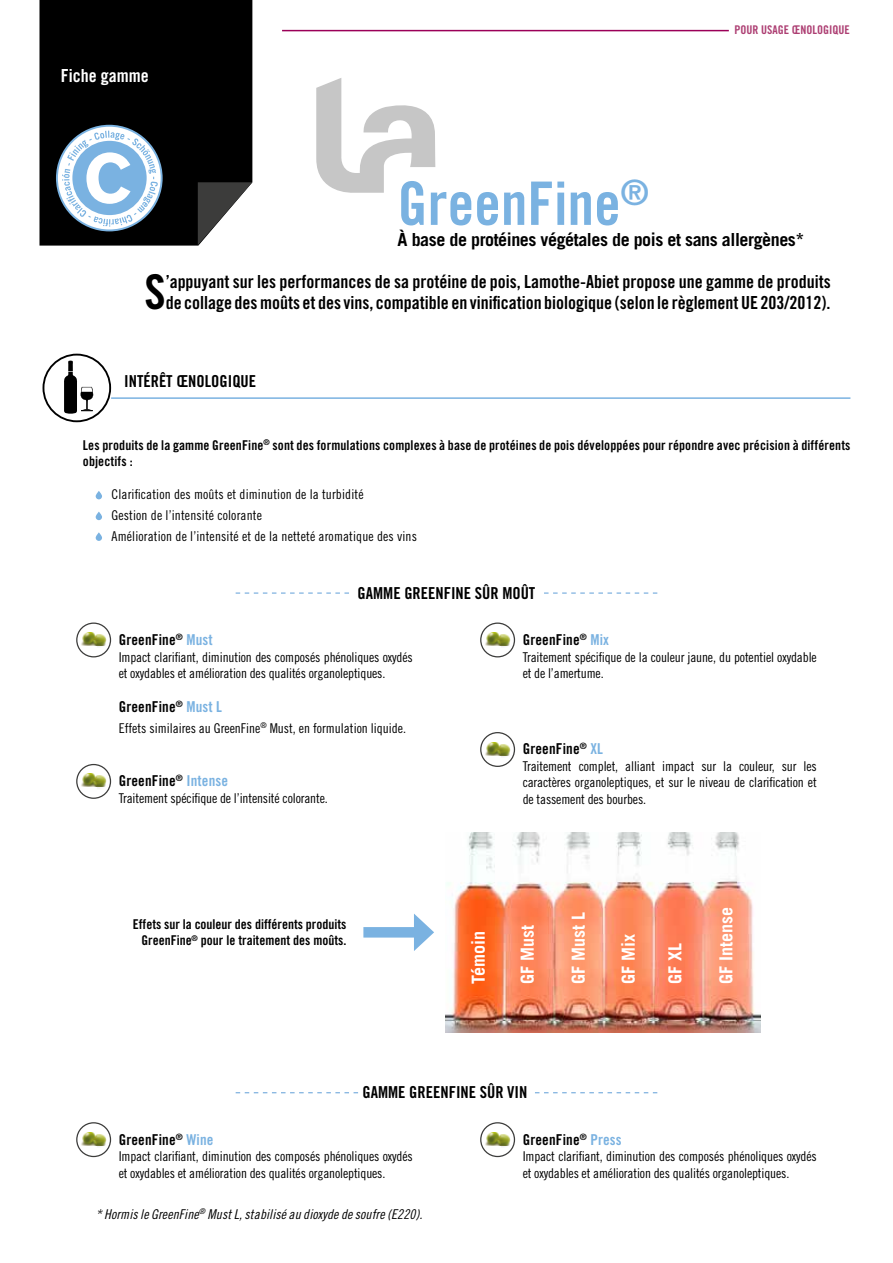
<style>
.page{position:relative;width:893px;height:1263px;background:#fff}
.page>*{position:absolute;margin:0;border:0;box-sizing:border-box;transform-origin:0 0}
.t1{font:60px "Trade Gothic LT Std Bd Cn 20";color:#7ab2e1}
.t2{font:47.85px "Trade Gothic LT Std Bd Cn 20";color:#000}
.t3{font:18px/21.6px "Trade Gothic LT Std Bd Cn 20";color:#000}
.t4{font:700 18px "Trade Gothic LT Std";letter-spacing:-.025em;color:#000}
.t5{font:700 18px "Trade Gothic LT Std";color:#fff}
.t6{font:18px "Trade Gothic LT Std Bd Cn 20";color:#fff}
.t7{font:16.5px "Trade Gothic LT Std Bd Cn 20";color:#000}
.t8{font:15px "Trade Gothic LT Std Bd Cn 20";letter-spacing:.01em;color:#000}
.t9{font:13.5px/16.5px "Trade Gothic LT Std Cn 18";letter-spacing:-.01em;color:#000}
.t10{font:13.5px/16.5px "Trade Gothic LT Std Bd Cn 20";letter-spacing:.01em;color:#000}
.t11{font:13.5px/20.7px "Trade Gothic LT Std Cn 18";letter-spacing:.01em;color:#000}
.t12{font:13.5px "Trade Gothic LT Std Cn 18 Obl";letter-spacing:.01em;color:#000}
.t13{font:12px "Trade Gothic LT Std Bd Cn 20";color:#ad3f73}
.s1{color:#7ab2e1}
</style>
<div class="page">
<div style="left:96px;top:491px;width:6px;height:8px;background:#7ab2e1;border-radius:3px"></div>
<div style="left:96px;top:512px;width:6px;height:8px;background:#7ab2e1;border-radius:3px"></div>
<svg style="left:96px;top:532px;width:6px;height:9px"></svg>
<svg style="left:316px;top:78px;width:119px;height:115px"></svg>
<hr style="left:282px;top:30px;width:447px;height:1px;background:#9b0058">
<svg style="left:43px;top:354px;width:68px;height:68px"></svg>
<hr style="left:111px;top:397px;width:739px;height:2px;background:#7ab2e1">
<div style="left:39px;top:0;width:213px;height:246px;background:#000"></div>
<svg style="left:198px;top:182px;width:54px;height:63px"></svg>
<svg style="left:56px;top:125px;width:107px;height:106px"></svg>
<img style="left:445px;top:832px;width:315px;height:200px">
<div style="left:363px;top:927px;width:59px;height:10px;background:#7ab2e1"></div>
<svg style="left:414px;top:913px;width:20px;height:38px"></svg>
<img style="left:79px;top:632px;width:27px;height:18px">
<div style="left:76px;top:622px;width:35px;height:35px;border:1px solid #3c3c3b;border-radius:50%"></div>
<img style="left:79px;top:774px;width:27px;height:17px">
<div style="left:76px;top:764px;width:35px;height:35px;border:1px solid #3c3c3b;border-radius:50%"></div>
<img style="left:483px;top:632px;width:27px;height:18px">
<div style="left:480px;top:622px;width:35px;height:35px;border:1px solid #3c3c3b;border-radius:50%"></div>
<img style="left:483px;top:742px;width:27px;height:17px">
<div style="left:480px;top:732px;width:35px;height:35px;border:1px solid #3c3c3b;border-radius:50%"></div>
<svg style="left:236px;top:592px;width:421px;height:2px"></svg>
<div style="left:353px;top:587px;width:187px;height:16px;background:#fff"></div>
<img style="left:79px;top:1132px;width:27px;height:17px">
<div style="left:76px;top:1122px;width:35px;height:35px;border:1px solid #3c3c3b;border-radius:50%"></div>
<img style="left:483px;top:1132px;width:27px;height:17px">
<div style="left:480px;top:1122px;width:35px;height:35px;border:1px solid #3c3c3b;border-radius:50%"></div>
<svg style="left:236px;top:1092px;width:421px;height:1px"></svg>
<div style="left:359px;top:1086px;width:172px;height:17px;background:#fff"></div>
<h3 class="t6" style="left:61px;top:65px;width:89px">Fiche gamme</h3>
<p class="t13" style="left:735px;top:23px;width:117px">POUR USAGE ŒNOLOGIQUE</p>
<h1 class="t1" style="left:398px;top:167px;width:253px">GreenFine<sup>®</sup></h1>
<h3 class="t4" style="left:398px;top:229px;width:408px">À base de protéines végétales de pois et sans allergènes*</h3>
<h2 class="t2" style="left:144px;top:263px;width:23px">S</h2>
<h3 class="t3" style="left:166px;top:270px;width:666px">’appuyant sur les performances de sa protéine de pois, Lamothe-Abiet propose une gamme de produits de collage des moûts et des vins, compatible en vinification biologique (selon le règlement UE 203/2012).</h3>
<p class="t7" style="left:124px;top:371px;width:133px">INTÉRÊT ŒNOLOGIQUE</p>
<p class="t10" style="left:83px;top:437px;width:769px">Les produits de la gamme GreenFine<sup>®</sup> sont des formulations complexes à base de protéines de pois développées pour répondre avec précision à différents objectifs :</p>
<p class="t11" style="left:112px;top:484px;width:307px">Clarification des moûts et diminution de la turbidité<br>Gestion de l’intensité colorante<br>Amélioration de l’intensité et de la netteté aromatique des vins</p>
<p class="t7" style="left:358px;top:583px;width:179px">GAMME GREENFINE SÛR MOÛT</p>
<p class="t8" style="left:119px;top:631px;width:95px">GreenFine<sup>®</sup> <span class="s1">Must</span></p>
<p class="t9" style="left:119px;top:648px;width:296px">Impact clarifiant, diminution des composés phénoliques oxydés et oxydables et amélioration des qualités organoleptiques.</p>
<p class="t8" style="left:119px;top:698px;width:105px">GreenFine<sup>®</sup> <span class="s1">Must L</span></p>
<p class="t9" style="left:119px;top:720px;width:289px">Effets similaires au GreenFine<sup>®</sup> Must, en formulation liquide.</p>
<p class="t8" style="left:119px;top:772px;width:111px">GreenFine<sup>®</sup> <span class="s1">Intense</span></p>
<p class="t9" style="left:119px;top:790px;width:211px">Traitement spécifique de l’intensité colorante.</p>
<p class="t10" style="left:133px;top:915px;width:215px;text-align:right">Effets sur la couleur des différents produits<br>GreenFine<sup>®</sup> pour le traitement des moûts.</p>
<p class="t8" style="left:523px;top:631px;width:88px">GreenFine<sup>®</sup> <span class="s1">Mix</span></p>
<p class="t9" style="left:523px;top:648px;width:296px">Traitement spécifique de la couleur jaune, du potentiel oxydable et de l’amertume.</p>
<p class="t8" style="left:523px;top:740px;width:82px">GreenFine<sup>®</sup> <span class="s1">XL</span></p>
<p class="t9" style="left:523px;top:758px;width:296px;text-align:justify">Traitement complet, alliant impact sur la couleur, sur les caractères organoleptiques, et sur le niveau de clarification et de tassement des bourbes.</p>
<h3 class="t5" style="left:467px;top:984px;width:55px;rotate:-90deg">Témoin</h3>
<h3 class="t5" style="left:516px;top:984px;width:61px;rotate:-90deg">GF Must</h3>
<h3 class="t5" style="left:567px;top:984px;width:73px;rotate:-90deg">GF Must L</h3>
<h3 class="t5" style="left:617px;top:984px;width:52px;rotate:-90deg">GF Mix</h3>
<h3 class="t5" style="left:664px;top:984px;width:43px;rotate:-90deg">GF XL</h3>
<h3 class="t5" style="left:715px;top:984px;width:79px;rotate:-90deg">GF Intense</h3>
<p class="t7" style="left:363px;top:1082px;width:166px">GAMME GREENFINE SÛR VIN</p>
<p class="t8" style="left:119px;top:1130px;width:96px">GreenFine<sup>®</sup> <span class="s1">Wine</span></p>
<p class="t9" style="left:119px;top:1148px;width:296px">Impact clarifiant, diminution des composés phénoliques oxydés et oxydables et amélioration des qualités organoleptiques.</p>
<p class="t12" style="left:96px;top:1206px;width:328px">* Hormis le GreenFine<sup>®</sup> Must L, stabilisé au dioxyde de soufre (E220).</p>
<p class="t8" style="left:523px;top:1130px;width:101px">GreenFine<sup>®</sup> <span class="s1">Press</span></p>
<p class="t9" style="left:523px;top:1148px;width:296px">Impact clarifiant, diminution des composés phénoliques oxydés et oxydables et amélioration des qualités organoleptiques.</p>
</div>
